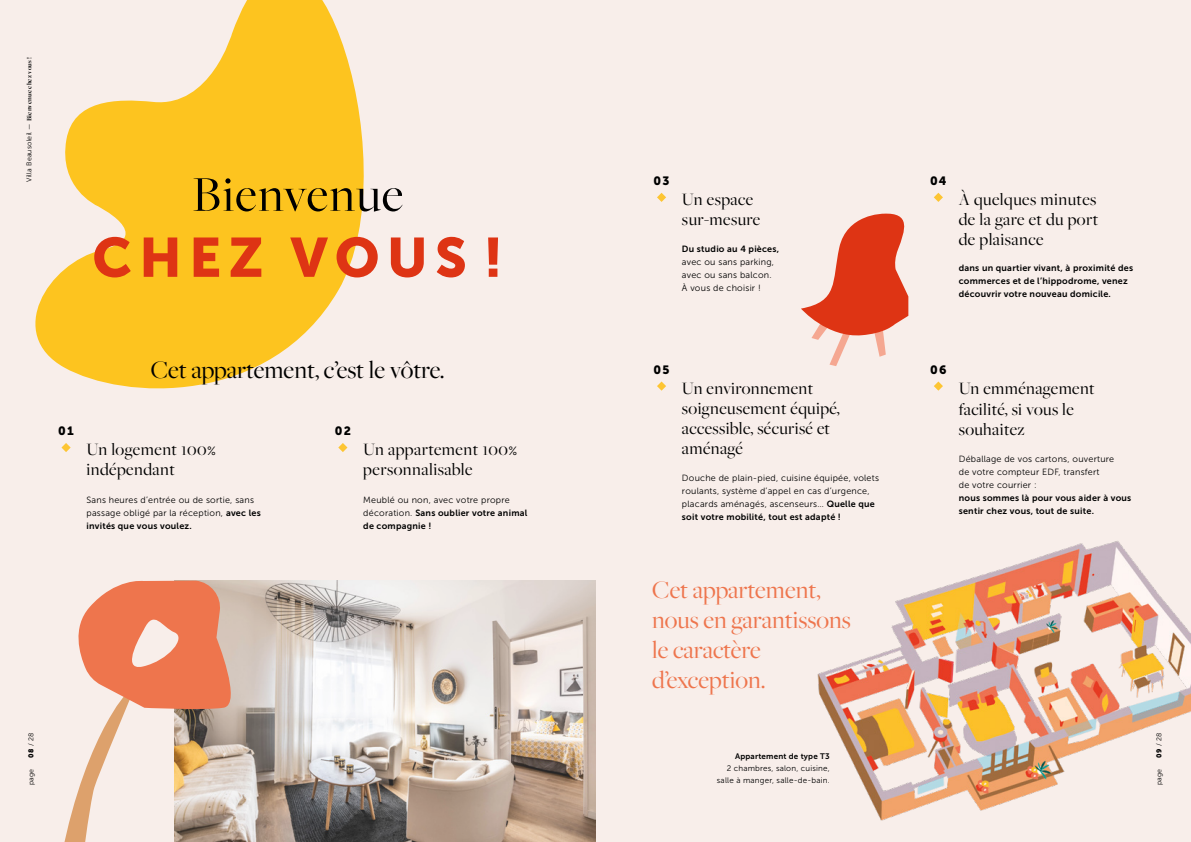
<style>
.page{position:relative;width:1191px;height:842px;background:#f8eeea}
.page>*{position:absolute;margin:0;border:0;box-sizing:border-box;transform-origin:0 0}
.t1{font:55px "Museo Sans 900";letter-spacing:.13em;color:#de3414}
.t2{font:52px "Freight Big Pro";letter-spacing:.025em;color:#000}
.t3{font:26px/30px "Freight Big Pro";color:#ee754d}
.t4{font:26px "Freight Big Pro";color:#000}
.t5{font:18px/20px "Freight Big Pro";letter-spacing:.02em;color:#000}
.t6{font:12px "Museo Sans 900";letter-spacing:.1em;color:#000}
.t7{font:9px/13px "Museo Sans 300";letter-spacing:.025em;color:#000}
.t8{font:9px/13px "Museo Sans 700";letter-spacing:.025em;color:#000}
.t9{font:8px/12px "Museo Sans 300";letter-spacing:.025em;color:#000;text-align:right}
.t10{font:8px "Museo Sans 700";letter-spacing:.025em;color:#000}
.t11{font:700 7px "Freight Big Pro";letter-spacing:.02em;color:#000}
.t12{font:7px "Museo Sans 300";letter-spacing:.025em;color:#000}
.s1{font-family:"Museo Sans 300";font-weight:400}
.s2{font-family:"Museo Sans 300";font-size:12px}
.s3{font-family:"Museo Sans 700"}
.s4{font-family:"Museo Sans 300"}
.s5{font-family:"Museo Sans 900"}
</style>
<div class="page">
<img style="left:817px;top:541px;width:374px;height:280px">
<svg style="left:35px;top:0;width:329px;height:389px;fill:#fdc41f"></svg>
<svg style="left:61px;top:443px;width:10px;height:9px"></svg>
<svg style="left:657px;top:193px;width:9px;height:9px"></svg>
<svg style="left:657px;top:381px;width:9px;height:10px"></svg>
<svg style="left:338px;top:443px;width:9px;height:9px"></svg>
<svg style="left:934px;top:193px;width:9px;height:9px"></svg>
<svg style="left:934px;top:381px;width:9px;height:10px"></svg>
<svg style="left:801px;top:213px;width:108px;height:153px"></svg>
<svg style="left:243px;top:581px;width:352px;height:261px"></svg>
<svg style="left:64px;top:580px;width:179px;height:262px"></svg>
<p class="t11" style="left:25px;top:182px;width:126px;rotate:-90deg"><span class="s1">Villa Beausoleil —</span> Bienvenue chez vous !</p>
<h2 class="t2" style="left:192px;top:160px;width:213px">Bienvenue</h2>
<h1 class="t1" style="left:92px;top:226px;width:412px">CHEZ VOUS !</h1>
<h3 class="t4" style="left:151px;top:353px;width:295px">Cet appartement, c’est le vôtre.</h3>
<h3 class="t6" style="left:58px;top:424px;width:17px">01</h3>
<h3 class="t5" style="left:86px;top:439px;width:131px">Un logement 100<span class="s2">% </span>indépendant</h3>
<p class="t7" style="left:86px;top:493px;width:176px">Sans heures d’entrée ou de sortie, sans passage obligé par la réception, <span class="s3">avec les</span></p>
<p class="t8" style="left:86px;top:519px;width:107px">invités que vous voulez.</p>
<h3 class="t6" style="left:335px;top:424px;width:18px">02</h3>
<h3 class="t5" style="left:363px;top:439px;width:155px">Un appartement 100<span class="s2">% </span>personnalisable</h3>
<p class="t7" style="left:363px;top:493px;width:148px">Meublé ou non, avec votre propre</p>
<p class="t8" style="left:363px;top:506px;width:165px"><span class="s4">décoration.</span> Sans oublier votre animal de compagnie !</p>
<p class="t12" style="left:27px;top:758px;width:26px;rotate:-90deg"><span class="s5">08</span> / 28</p>
<p class="t12" style="left:27px;top:785px;width:18px;rotate:-90deg">page</p>
<h3 class="t6" style="left:653px;top:174px;width:17px">03</h3>
<h3 class="t5" style="left:682px;top:189px;width:80px">Un espace sur-mesure</h3>
<p class="t8" style="left:682px;top:243px;width:99px">Du studio au 4 pièces,</p>
<p class="t7" style="left:682px;top:256px;width:94px">avec ou sans parking, avec ou sans balcon.<br>À vous de choisir !</p>
<h3 class="t6" style="left:653px;top:362px;width:17px">05</h3>
<h3 class="t5" style="left:682px;top:377px;width:159px">Un environnement soigneusement équipé, accessible, sécurisé et aménagé</h3>
<p class="t7" style="left:682px;top:471px;width:198px">Douche de plain-pied, cuisine équipée, volets roulants, système d’appel en cas d’urgence, placards aménagés, ascenseurs… <span class="s3">Quelle que</span></p>
<p class="t8" style="left:682px;top:510px;width:160px">soit votre mobilité, tout est adapté !</p>
<h3 class="t3" style="left:652px;top:574px;width:200px">Cet appartement, nous en garantissons le caractère d’exception.</h3>
<p class="t10" style="left:735px;top:752px;width:96px">Appartement de type T3</p>
<p class="t9" style="left:717px;top:763px;width:114px">2 chambres, salon, cuisine, salle à manger, salle-de-bain.</p>
<h3 class="t6" style="left:930px;top:174px;width:18px">04</h3>
<h3 class="t5" style="left:958px;top:189px;width:141px;text-align:justify">À quelques minutes de la gare et du port de plaisance</h3>
<p class="t8" style="left:958px;top:261px;width:176px">dans un quartier vivant, à proximité des commerces et de l’hippodrome, venez découvrir votre nouveau domicile.</p>
<h3 class="t6" style="left:930px;top:362px;width:18px">06</h3>
<h3 class="t5" style="left:958px;top:377px;width:137px;line-height:20.5px">Un emménagement facilité, si vous le souhaitez</h3>
<p class="t7" style="left:958px;top:452px;width:157px">Déballage de vos cartons, ouverture de votre compteur EDF, transfert<br>de votre courrier :</p>
<p class="t8" style="left:958px;top:491px;width:174px">nous sommes là pour vous aider à vous sentir chez vous, tout de suite.</p>
<p class="t12" style="left:1155px;top:758px;width:26px;rotate:-90deg"><span class="s5">09</span> / 28</p>
<p class="t12" style="left:1155px;top:785px;width:18px;rotate:-90deg">page</p>
</div>
